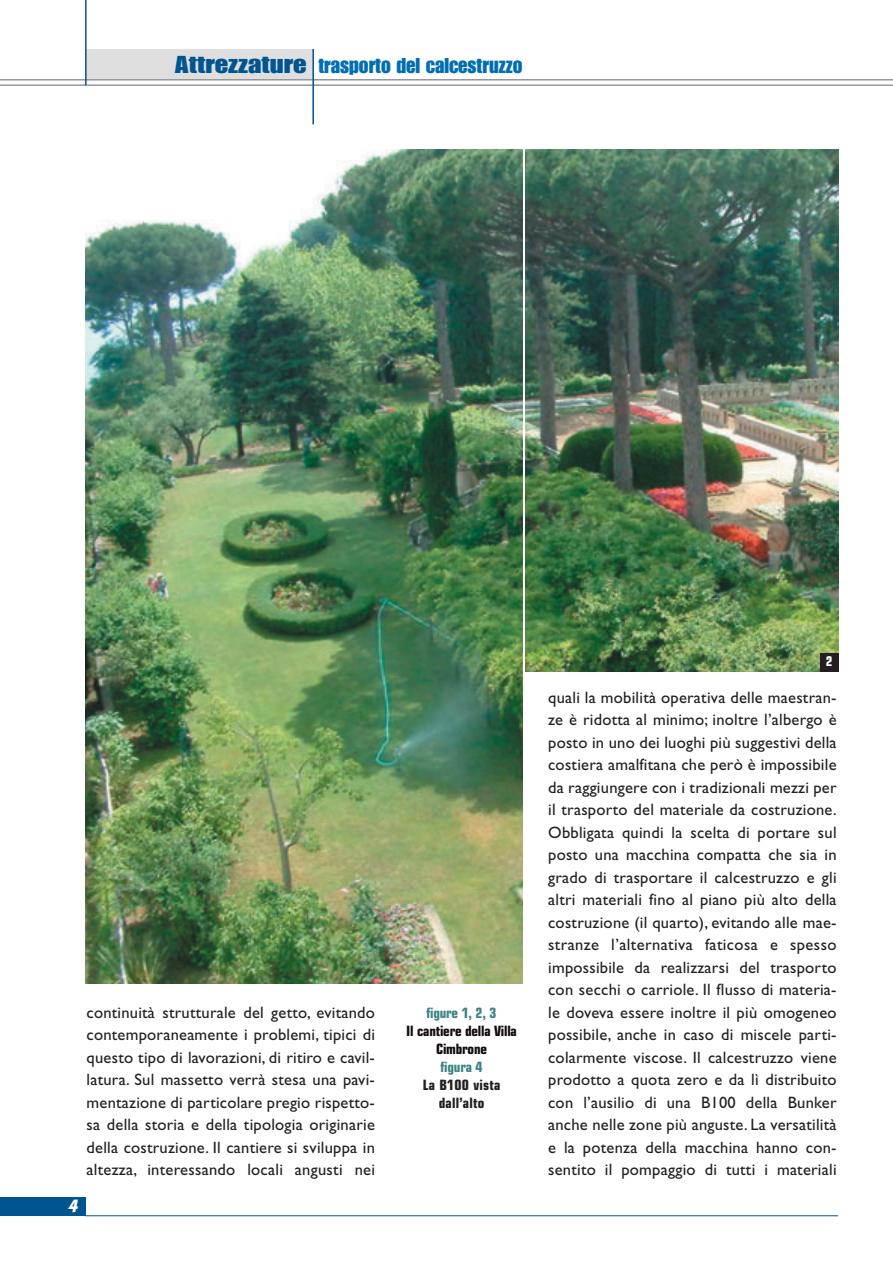
<style>
.page{position:relative;width:893px;height:1263px;background:#fff}
.page>*{position:absolute;margin:0;border:0;box-sizing:border-box;transform-origin:0 0}
.t1{font:21px "Impact";color:#006eb3}
.t2{font:italic 700 18px "Itc Kabel";color:#fff}
.t3{font:16.5px/22.5px "Gill Sans";letter-spacing:.015em;color:#231f20;text-align:justify}
.t4{font:700 condensed 14.25px/18px "Eurostile";letter-spacing:-.015em;color:#130c0e;text-align:center}
.t5{font:700 condensed 14.25px/18px "Eurostile";letter-spacing:.015em;color:#231f20;text-align:center}
.t6{font:700 condensed 14.25px "Eurostile";letter-spacing:-.015em;color:#3f8283}
.t7{font:700 condensed 13.5px "Eurostile";color:#fff}
.s1{font-size:24px;color:#005590}
</style>
<div class="page">
<svg style="left:522px;top:152px;width:1px;height:832px"></svg>
<div style="left:85px;top:49px;width:228px;height:30px;background:#e0dfe0"></div>
<hr style="left:0;top:79px;width:892px;height:2px;background:#949698">
<hr style="left:0;top:84px;width:892px;height:2px;background:#949698">
<hr style="left:312px;top:49px;width:2px;height:75px;background:#005590">
<hr style="left:85px;top:0;width:2px;height:85px;background:#005590">
<div style="left:0;top:1197px;width:85px;height:19px;background:#005590"></div>
<hr style="left:85px;top:1215px;width:753px;height:1px;background:#005590">
<img style="left:85px;top:150px;width:437px;height:834px">
<img style="left:525px;top:150px;width:313px;height:522px">
<div style="left:820px;top:654px;width:18px;height:18px;background:#231f20"></div>
<p class="t1" style="left:175px;top:58px;width:349px"><span class="s1">Attrezzature</span> trasporto del calcestruzzo</p>
<p class="t3" style="left:87px;top:1003px;width:290px">continuità strutturale del getto, evitando contemporaneamente i problemi, tipici di questo tipo di lavorazioni, di ritiro e cavil&shy;latura. Sul massetto verrà stesa una pavi&shy;mentazione di particolare pregio rispetto&shy;sa della storia e della tipologia originarie della costruzione. Il cantiere si sviluppa in altezza, interessando locali angusti nei</p>
<p class="t2" style="left:68px;top:1199px;width:15px">4</p>
<p class="t6" style="left:426px;top:1008px;width:72px">figure 1, 2, 3</p>
<p class="t4" style="left:406px;top:1023px;width:112px">Il cantiere della Villa<br>Cimbrone</p>
<p class="t6" style="left:440px;top:1062px;width:44px">figura 4</p>
<p class="t5" style="left:422px;top:1077px;width:79px">La B100 vista dall’alto</p>
<p class="t7" style="left:825px;top:657px;width:8px">2</p>
<p class="t3" style="left:548px;top:688px;width:290px">quali la mobilità operativa delle maestran&shy;ze è ridotta al minimo; inoltre l’albergo è posto in uno dei luoghi più suggestivi della costiera amalfitana che però è impossibile da raggiungere con i tradizionali mezzi per il trasporto del materiale da costruzione.<br>Obbligata quindi la scelta di portare sul posto una macchina compatta che sia in grado di trasportare il calcestruzzo e gli altri materiali fino al piano più alto della costruzione (il quarto), evitando alle mae&shy;stranze l’alternativa faticosa e spesso impossibile da realizzarsi del trasporto con secchi o carriole. Il flusso di materia&shy;le doveva essere inoltre il più omogeneo possibile, anche in caso di miscele parti&shy;colarmente viscose. Il calcestruzzo viene prodotto a quota zero e da lì distribuito con l’ausilio di una B100 della Bunker anche nelle zone più anguste. La versatilità e la potenza della macchina hanno con&shy;sentito il pompaggio di tutti i materiali</p>
</div>
